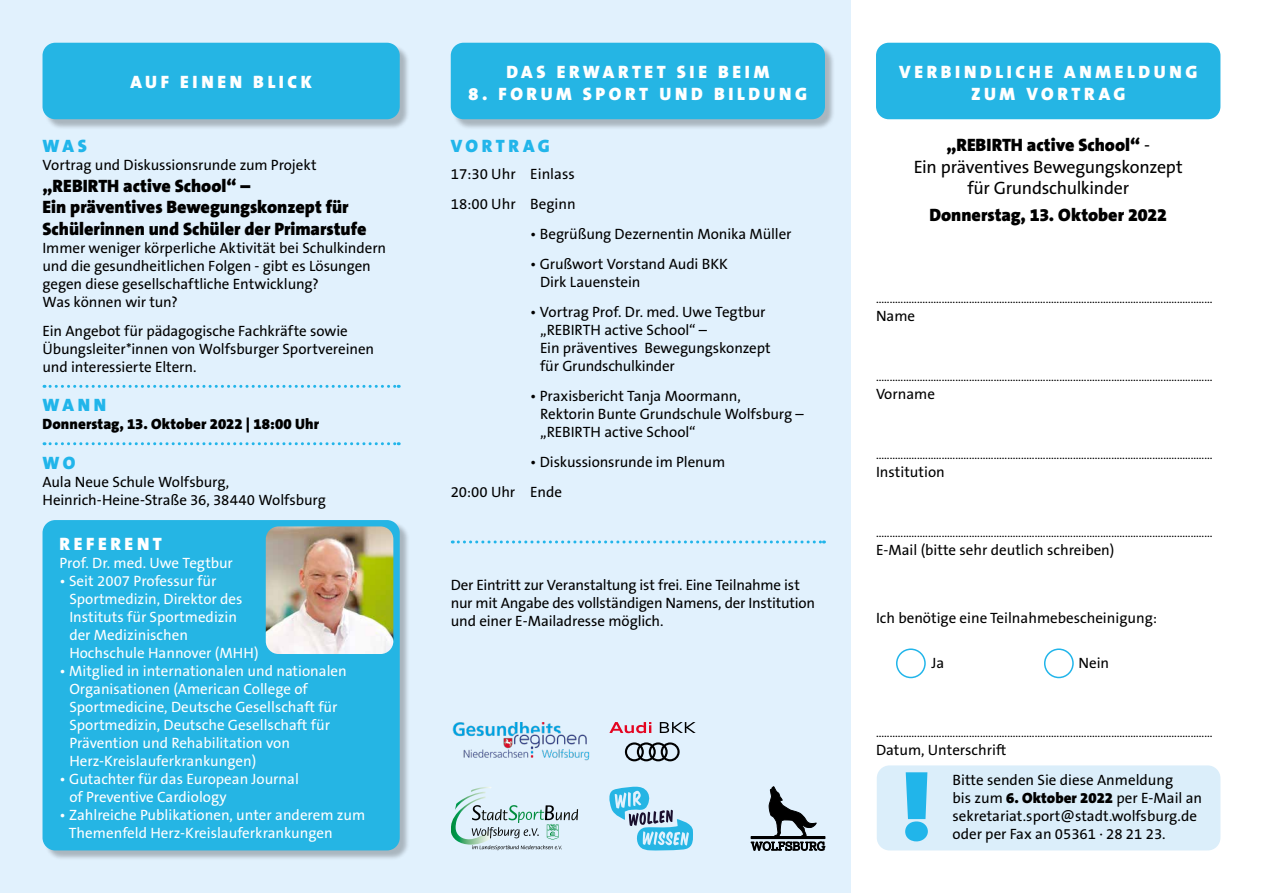
<style>
.page{position:relative;width:1263px;height:893px;background:#fff}
.page>*{position:absolute;margin:0;border:0;box-sizing:border-box;transform-origin:0 0}
.t1{font:108px "The Sans Black Caps";color:#21b5ea}
.t2{font:900 18px/21.6px "The Sans B9";color:#000}
.t3{font:900 18px/21.6px "The Sans B9";letter-spacing:.2em;color:#fff;text-align:center}
.t4{font:18px/21.6px "The Sans B5 Plain";letter-spacing:-.015em;color:#000;text-align:center}
.t5{font:900 18px "The Sans B9";letter-spacing:.195em;color:#21b5ea}
.t6{font:15px/18px "The Sans B5 Plain";letter-spacing:-.005em;color:#000}
.t7{font:15px/18px "The Sans B5 Plain";color:#fff}
.t8{font:900 15px "The Sans B9";letter-spacing:.005em;color:#000}
.t9{font:12px "The Sans B5 Plain";color:#000}
.s1{font-family:"The Sans B5 Plain";font-weight:400}
.s2{font-family:"The Sans B9";font-weight:900}
</style>
<div class="page">
<div style="left:0;top:0;width:850px;height:893px;background:#e1f1fd"></div>
<svg style="left:451px;top:787px;width:127px;height:63px"></svg>
<svg style="left:609px;top:786px;width:84px;height:65px"></svg>
<div style="left:44px;top:521px;width:366px;height:340px;background:#000;opacity:.25"></div>
<div style="left:43px;top:520px;width:357px;height:330px;background:#25b5e4;border-radius:13px"></div>
<div style="left:44px;top:44px;width:366px;height:86px;background:#000;opacity:.25"></div>
<div style="left:43px;top:43px;width:357px;height:76px;background:#25b5e4;border-radius:13px"></div>
<div style="left:452px;top:44px;width:383px;height:86px;background:#000;opacity:.25"></div>
<div style="left:451px;top:43px;width:374px;height:76px;background:#25b5e4;border-radius:13px"></div>
<div style="left:876px;top:43px;width:344px;height:76px;background:#25b5e4;border-radius:13px"></div>
<div style="left:877px;top:765px;width:343px;height:85px;background:#dbeefa;border-radius:13px"></div>
<svg style="left:751px;top:787px;width:74px;height:63px"></svg>
<svg style="left:609px;top:722px;width:42px;height:11px"></svg>
<svg style="left:660px;top:722px;width:36px;height:11px"></svg>
<svg style="left:625px;top:742px;width:55px;height:19px"></svg>
<img style="left:452px;top:722px;width:138px;height:39px">
<img style="left:266px;top:526px;width:127px;height:128px">
<svg style="left:44px;top:385px;width:355px;height:3px"></svg>
<svg style="left:44px;top:442px;width:355px;height:3px"></svg>
<div style="left:896px;top:648px;width:30px;height:30px;border:2px solid #21b5ea;border-radius:50%"></div>
<div style="left:1044px;top:648px;width:30px;height:30px;border:2px solid #21b5ea;border-radius:50%"></div>
<svg style="left:452px;top:540px;width:372px;height:3px"></svg>
<p class="t3" style="left:130px;top:71px;width:183px">AUF EINEN BLICK</p>
<p class="t5" style="left:43px;top:136px;width:46px">WAS</p>
<p class="t6" style="left:43px;top:156px;width:276px">Vortrag und Diskussionsrunde zum Projekt</p>
<p class="t2" style="left:43px;top:175px;width:326px">„REBIRTH active School“ –<br>Ein präventives Bewegungskonzept für<br>Schülerinnen und Schüler der Primarstufe</p>
<p class="t6" style="left:43px;top:239px;width:345px">Immer weniger körperliche Aktivität bei Schulkindern und die gesundheitlichen Folgen - gibt es Lösungen gegen diese gesellschaftliche Entwicklung?<br>Was können wir tun?</p>
<p class="t6" style="left:43px;top:322px;width:333px">Ein Angebot für pädagogische Fachkräfte sowie<br>Übungsleiter*innen von Wolfsburger Sportvereinen und interessierte Eltern.</p>
<p class="t5" style="left:43px;top:395px;width:65px">WANN</p>
<p class="t8" style="left:43px;top:416px;width:278px">Donnerstag, 13. Oktober 2022 | 18:00 Uhr</p>
<p class="t5" style="left:43px;top:453px;width:34px">WO</p>
<p class="t6" style="left:43px;top:473px;width:285px">Aula Neue Schule Wolfsburg,<br>Heinrich-Heine-Straße 36, 38440 Wolfsburg</p>
<p class="t3" style="left:60px;top:533px;width:104px">REFERENT</p>
<p class="t7" style="left:60px;top:554px;width:175px">Prof. Dr. med. Uwe Tegtbur</p>
<p class="t7" style="left:69px;top:572px;width:191px;text-indent:-10px">• Seit 2007 Professur für<br>Sportmedizin, Direktor des<br>Instituts für Sportmedizin der Medizinischen<br>Hochschule Hannover (MHH)</p>
<p class="t7" style="left:69px;top:662px;width:279px;text-indent:-10px">• Mitglied in internationalen und nationalen Organisationen (American College of Sportmedicine, Deutsche Gesellschaft für Sportmedizin, Deutsche Gesellschaft für Prävention und Rehabilitation von Herz-Kreislauferkrankungen)</p>
<p class="t7" style="left:69px;top:770px;width:231px;text-indent:-10px">• Gutachter für das European Journal of Preventive Cardiology</p>
<p class="t7" style="left:69px;top:806px;width:298px;text-indent:-9px">• Zahlreiche Publikationen, unter anderem zum<br>Themenfeld Herz-Kreislauferkrankungen</p>
<p class="t3" style="left:506px;top:62px;width:264px">DAS ERWARTET SIE BEIM</p>
<p class="t3" style="left:469px;top:83px;width:340px">8. FORUM SPORT UND BILDUNG</p>
<p class="t5" style="left:451px;top:136px;width:100px">VORTRAG</p>
<p class="t6" style="left:451px;top:159px;width:126px;line-height:30px">17:30 Uhr Einlass<br>18:00 Uhr Beginn</p>
<p class="t6" style="left:530px;top:225px;width:263px">• Begrüßung Dezernentin Monika Müller</p>
<p class="t6" style="left:540px;top:255px;width:189px;text-indent:-10px">• Grußwort Vorstand Audi BKK<br>Dirk Lauenstein</p>
<p class="t6" style="left:540px;top:303px;width:232px;text-indent:-10px">• Vortrag Prof. Dr. med. Uwe Tegtbur „REBIRTH active School“ –<br>Ein präventives Bewegungskonzept für Grundschulkinder</p>
<p class="t6" style="left:540px;top:387px;width:265px;text-indent:-10px">• Praxisbericht Tanja Moormann,<br>Rektorin Bunte Grundschule Wolfsburg – „REBIRTH active School“</p>
<p class="t6" style="left:451px;top:447px;width:276px;line-height:30px;text-indent:80px">• Diskussionsrunde im Plenum<br>20:00 Uhr Ende</p>
<p class="t6" style="left:451px;top:576px;width:366px">Der Eintritt zur Veranstaltung ist frei. Eine Teilnahme ist nur mit Angabe des vollständigen Namens, der Institution und einer E-Mailadresse möglich.</p>
<p class="t3" style="left:899px;top:62px;width:300px">VERBINDLICHE ANMELDUNG<br>ZUM VORTRAG</p>
<p class="t2" style="left:946px;top:135px;width:205px">„REBIRTH active School“ <span class="s1">-</span></p>
<p class="t4" style="left:914px;top:157px;width:270px">Ein präventives Bewegungskonzept für Grundschulkinder</p>
<p class="t2" style="left:929px;top:205px;width:239px">Donnerstag, 13. Oktober 2022</p>
<p class="t9" style="left:876px;top:293px;width:338px">...........................................................................................................................</p>
<p class="t6" style="left:876px;top:307px;width:41px">Name</p>
<p class="t9" style="left:876px;top:371px;width:338px">...........................................................................................................................</p>
<p class="t6" style="left:876px;top:385px;width:61px">Vorname</p>
<p class="t9" style="left:876px;top:449px;width:338px">...........................................................................................................................</p>
<p class="t6" style="left:876px;top:463px;width:70px">Institution</p>
<p class="t9" style="left:876px;top:527px;width:338px">...........................................................................................................................</p>
<p class="t6" style="left:876px;top:541px;width:240px">E-Mail (bitte sehr deutlich schreiben)</p>
<p class="t6" style="left:876px;top:609px;width:283px">Ich benötige eine Teilnahmebescheinigung:</p>
<p class="t6" style="left:931px;top:654px;width:14px">Ja</p>
<p class="t6" style="left:1078px;top:654px;width:32px">Nein</p>
<p class="t9" style="left:876px;top:726px;width:338px">...........................................................................................................................</p>
<p class="t6" style="left:952px;top:735px;width:222px;line-height:30.6px;text-indent:-77px">Datum, Unterschrift<br>Bitte senden Sie diese Anmeldung</p>
<p class="t6" style="left:952px;top:790px;width:251px">bis zum <span class="s2">6. Oktober 2022</span> per E-Mail an sekretariat.sport@stadt.wolfsburg.de oder per Fax an 05361 · 28 21 23.</p>
<h1 class="t1" style="left:900px;top:707px;width:34px">!</h1>
</div>
